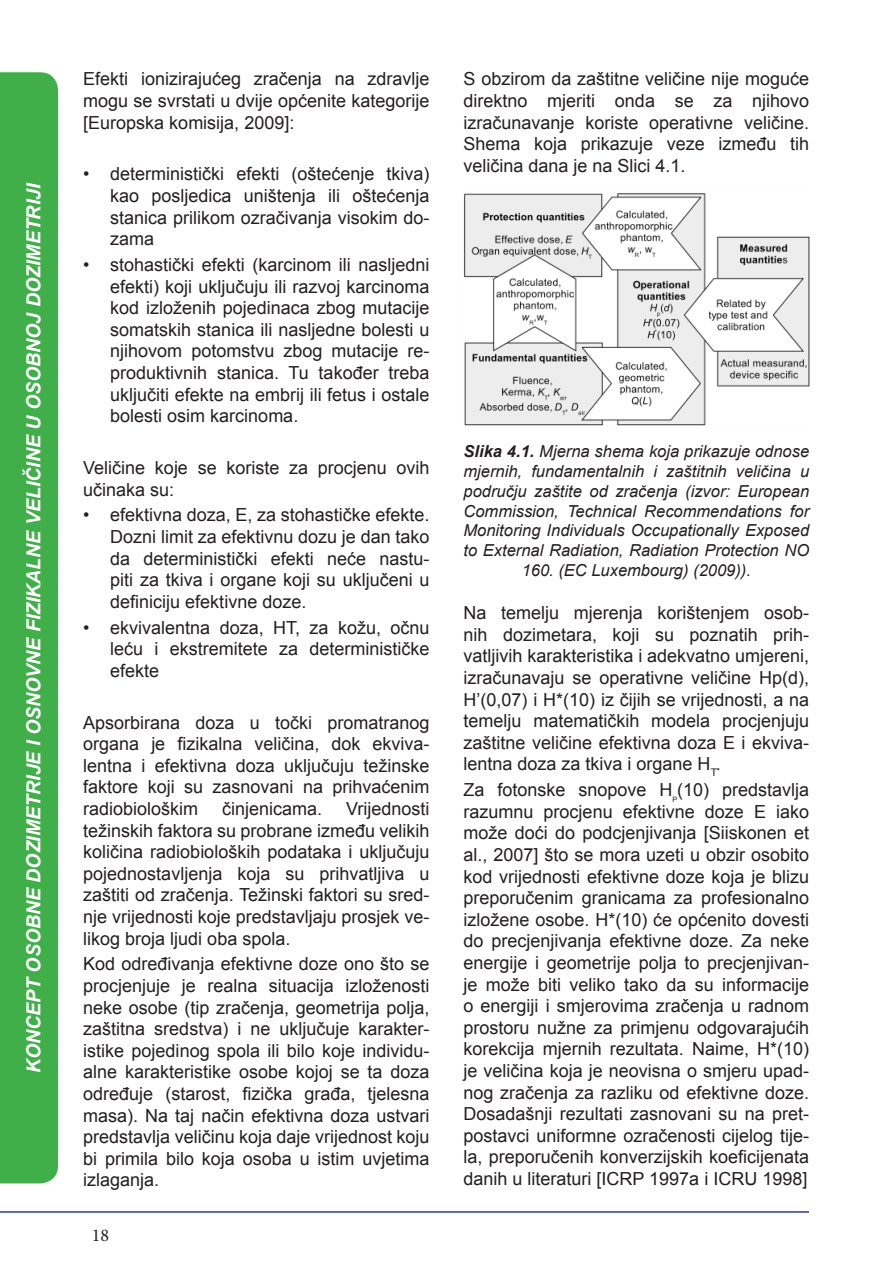
<style>
.page{position:relative;width:893px;height:1263px;background:#fff}
.page>*{position:absolute;margin:0;border:0;box-sizing:border-box;transform-origin:0 0}
.Heading_3{font:italic 700 19.5px "Arial";letter-spacing:-.005em;color:#fff}
.t1{font:18px/21.6px "Arial";color:#231f20;text-align:justify}
.t2{font:18px "Minion Pro";color:#231f20}
.t3{font:italic 16.5px/19.8px "Arial";color:#231f20;text-align:center}
.t4{font:7.35px "Arial";color:#231f20}
.s1{font-weight:700}
</style>
<div class="page">
<hr style="left:0;top:1211px;width:809px;height:2px;background:#253f8e">
<div style="left:0;top:72px;width:58px;height:1111px;background:#40ae49"></div>
<img style="left:464px;top:193px;width:346px;height:233px">
<p class="Heading_3" style="left:21px;top:1073px;width:892px;rotate:-90deg">KONCEPT OSOBNE DOZIMETRIJE I OSNOVNE FIZIKALNE VELIČINE U OSOBNOJ DOZIMETRIJI</p>
<p class="t1" style="left:83px;top:68px;width:348px">Efekti ionizirajućeg zračenja na zdravlje mogu se svrstati u dvije općenite kategorije [Europska komisija, 2009]:</p>
<p class="t1" style="left:110px;top:163px;width:321px;text-indent:-27px">• deterministički efekti (oštećenje tkiva) kao posljedica uništenja ili oštećenja stanica prilikom ozračivanja visokim do&shy;zama</p>
<p class="t1" style="left:110px;top:254px;width:321px;text-indent:-27px">• stohastički efekti (karcinom ili nasljedni efekti) koji uključuju ili razvoj karcinoma kod izloženih pojedinaca zbog mutacije somatskih stanica ili nasljedne bolesti u njihovom potomstvu zbog mutacije re&shy;produktivnih stanica. Tu također treba uključiti efekte na embrij ili fetus i ostale bolesti osim karcinoma.</p>
<p class="t1" style="left:83px;top:457px;width:348px">Veličine koje se koriste za procjenu ovih učinaka su:</p>
<p class="t1" style="left:110px;top:504px;width:321px;text-indent:-27px">• efektivna doza, E, za stohastičke efekte.<br>Dozni limit za efektivnu dozu je dan tako da deterministički efekti neće nastu&shy;piti za tkiva i organe koji su uključeni u definiciju efektivne doze.</p>
<p class="t1" style="left:110px;top:617px;width:321px;text-indent:-27px">• ekvivalentna doza, HT, za kožu, očnu leću i ekstremitete za determinističke efekte</p>
<p class="t1" style="left:83px;top:712px;width:348px">Apsorbirana doza u točki promatranog organa je fizikalna veličina, dok ekviva&shy;lentna i efektivna doza uključuju težinske faktore koji su zasnovani na prihvaćenim radiobiološkim</p>
<p class="t1" style="left:222px;top:798px;width:102px">činjenicama.</p>
<p class="t1" style="left:83px;top:798px;width:348px;text-indent:263px">Vrijednosti težinskih faktora su probrane između velikih količina radiobioloških podataka i uključuju pojednostavljenja koja su prihvatljiva u zaštiti od zračenja. Težinski faktori su sred&shy;nje vrijednosti koje predstavljaju prosjek ve&shy;likog broja ljudi oba spola.</p>
<p class="t1" style="left:83px;top:953px;width:348px">Kod određivanja efektivne doze ono što se procjenjuje je realna situacija izloženosti neke osobe (tip zračenja, geometrija polja, zaštitna sredstva) i ne uključuje karakter&shy;istike pojedinog spola ili bilo koje individu&shy;alne karakteristike osobe kojoj se ta doza određuje (starost, fizička građa, tjelesna masa). Na taj način efektivna doza ustvari predstavlja veličinu koja daje vrijednost koju bi primila bilo koja osoba u istim uvjetima izlaganja.</p>
<p class="t2" style="left:92px;top:1223px;width:19px">18</p>
<p class="t1" style="left:463px;top:68px;width:347px">S obzirom da zaštitne veličine nije moguće direktno mjeriti onda se za njihovo izračunavanje koriste operativne veličine.<br>Shema koja prikazuje veze između tih veličina dana je na Slici 4.1.</p>
<p class="t3" style="left:463px;top:442px;width:347px"><span class="s1">Slika 4.1.</span> Mjerna shema koja prikazuje odnose mjernih, fundamentalnih i zaštitnih veličina u području zaštite od zračenja (izvor: European Commission, Technical Recommendations for Monitoring Individuals Occupationally Exposed to External Radiation, Radiation Protection NO 160. (EC Luxembourg) (2009)).</p>
<p class="t1" style="left:463px;top:602px;width:347px">Na temelju mjerenja korištenjem osob&shy;nih dozimetara, koji su poznatih prih&shy;vatljivih karakteristika i adekvatno umjereni, izračunavaju se operativne veličine Hp(d), H’(0,07) i H*(10) iz čijih se vrijednosti, a na temelju matematičkih modela procjenjuju zaštitne veličine efektivna doza E i ekviva&shy;lentna doza za tkiva i organe H<sub>T</sub>.</p>
<p class="t1" style="left:463px;top:779px;width:347px">Za fotonske snopove H (10) predstavlja</p>
<p class="t4" style="left:672px;top:795px;width:6px">p</p>
<p class="t1" style="left:463px;top:801px;width:347px">razumnu procjenu efektivne doze E iako može doći do podcjenjivanja [Siiskonen et al., 2007] što se mora uzeti u obzir osobito kod vrijednosti efektivne doze koja je blizu preporučenim granicama za profesionalno izložene osobe. H*(10) će općenito dovesti do precjenjivanja efektivne doze. Za neke energije i geometrije polja to precjenjivan&shy;je može biti veliko tako da su informacije o energiji i smjerovima zračenja u radnom prostoru nužne za primjenu odgovarajućih korekcija mjernih rezultata. Naime, H*(10) je veličina koja je neovisna o smjeru upad&shy;nog zračenja za razliku od efektivne doze.<br>Dosadašnji rezultati zasnovani su na pret&shy;postavci uniformne ozračenosti cijelog tije&shy;la, preporučenih konverzijskih koeficijenata danih u literaturi [ICRP 1997a i ICRU 1998]</p>
</div>
